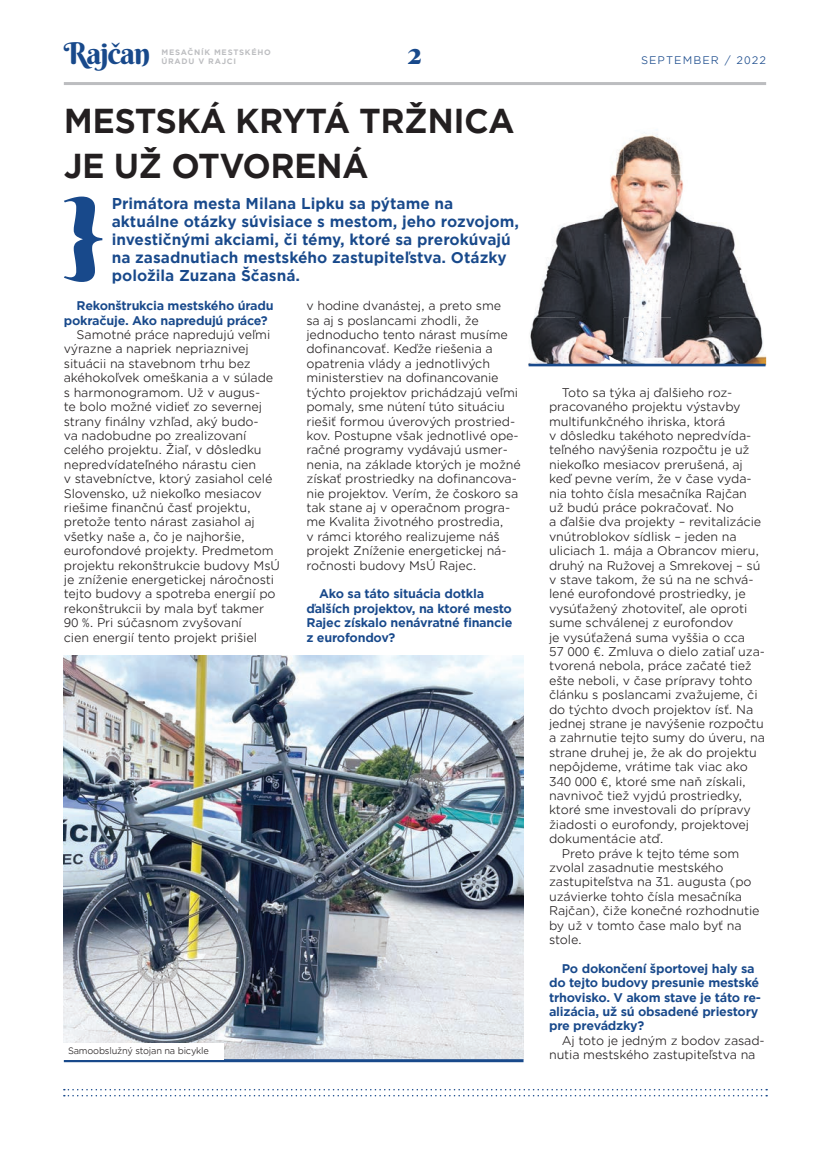
<style>
.page{position:relative;width:830px;height:1161px;background:#fff}
.page>*{position:absolute;margin:0;border:0;box-sizing:border-box;transform-origin:0 0}
.t1{font:700 33px/45px "Gotham Office";letter-spacing:-.02em;color:#231f20}
.t2{font:30px "Berkshire Swash";letter-spacing:-.04em;color:#18498b}
.t3{font:700 15px/18px "Gotham Office";color:#18498b}
.t4{font:12px/14.4px "Gotham Office";letter-spacing:-.01em;color:#231f20}
.t5{font:700 12px/14.4px "Gotham Office";letter-spacing:-.02em;color:#18498b}
.t6{font:10.5px "Gotham Office";letter-spacing:.1em;color:#18498b}
.t7{font:9px "Gotham Office";letter-spacing:-.02em;color:#231f20}
.t8{font:700 7.5px/9px "Gotham Office";letter-spacing:.1em;color:#bcbdc0}
</style>
<div class="page">
<hr style="left:64px;top:82px;width:701px;height:3px;background:#bcbdc0">
<svg style="left:64px;top:1089px;width:702px;height:7px"></svg>
<svg style="left:64px;top:197px;width:38px;height:85px"></svg>
<img style="left:615px;top:145px;width:8px;height:30px">
<img style="left:623px;top:132px;width:47px;height:43px">
<img style="left:670px;top:144px;width:12px;height:31px">
<img style="left:584px;top:175px;width:110px;height:47px">
<img style="left:546px;top:222px;width:196px;height:48px">
<img style="left:534px;top:270px;width:224px;height:48px">
<img style="left:528px;top:318px;width:237px;height:46px">
<hr style="left:528px;top:364px;width:237px;height:2px;background:#18498b">
<img style="left:64px;top:656px;width:459px;height:403px">
<hr style="left:64px;top:1059px;width:459px;height:3px;background:#18498b">
<div style="left:64px;top:1043px;width:160px;height:16px;background:#fff"></div>
<h2 class="t2" style="left:64px;top:34px;width:88px">Rajčan</h2>
<h2 class="t2" style="left:408px;top:34px;width:15px">2</h2>
<p class="t6" style="left:640px;top:53px;width:127px">SEPTEMBER / 2022</p>
<p class="t8" style="left:161px;top:47px;width:111px">MESAČNÍK MESTSKÉHO<br>ÚRADU V RAJCI</p>
<h1 class="t1" style="left:64px;top:98px;width:452px">MESTSKÁ KRYTÁ TRŽNICA<br>JE UŽ OTVORENÁ</h1>
<p class="t3" style="left:112px;top:194px;width:408px">Primátora mesta Milana Lipku sa pýtame na aktuálne otázky súvisiace s mestom, jeho rozvojom, investičnými akciami, či témy, ktoré sa prerokúvajú na zasadnutiach mestského zastupiteľstva. Otázky položila Zuzana Ščasná.</p>
<p class="t5" style="left:64px;top:299px;width:211px;text-indent:13px">Rekonštrukcia mestského úradu pokračuje. Ako napredujú práce?</p>
<p class="t4" style="left:64px;top:327px;width:217px;text-indent:13px">Samotné práce napredujú veľmi výrazne a napriek nepriaznivej situácii na stavebnom trhu bez akéhokoľvek omeškania a v súlade s harmonogramom. Už v augus-<br>te bolo možné vidieť zo severnej strany finálny vzhľad, aký budo-<br>va nadobudne po zrealizovaní celého projektu. Žiaľ, v dôsledku nepredvídateľného nárastu cien<br>v stavebníctve, ktorý zasiahol celé<br>Slovensko, už niekoľko mesiacov riešime finančnú časť projektu, pretože tento nárast zasiahol aj všetky naše a, čo je najhoršie, eurofondové projekty. Predmetom projektu rekonštrukcie budovy MsÚ je zníženie energetickej náročnosti tejto budovy a spotreba energií po rekonštrukcii by mala byť takmer<br>90 %. Pri súčasnom zvyšovaní<br>cien energií tento projekt prišiel</p>
<p class="t4" style="left:306px;top:298px;width:216px">v hodine dvanástej, a preto sme<br>sa aj s poslancami zhodli, že jednoducho tento nárast musíme dofinancovať. Keďže riešenia a opatrenia vlády a jednotlivých ministerstiev na dofinancovanie týchto projektov prichádzajú veľmi pomaly, sme nútení túto situáciu riešiť formou úverových prostried&shy;kov. Postupne však jednotlivé ope&shy;račné programy vydávajú usmer&shy;nenia, na základe ktorých je možné získať prostriedky na dofinancova&shy;nie projektov. Verím, že čoskoro sa tak stane aj v operačnom progra&shy;me Kvalita životného prostredia,<br>v rámci ktorého realizujeme náš projekt Zníženie energetickej ná&shy;ročnosti budovy MsÚ Rajec.</p>
<p class="t5" style="left:306px;top:587px;width:207px;text-indent:13px">Ako sa táto situácia dotkla ďalších projektov, na ktoré mesto<br>Rajec získalo nenávratné financie z eurofondov?</p>
<p class="t7" style="left:68px;top:1045px;width:142px">Samoobslužný stojan na bicykle</p>
<p class="t4" style="left:561px;top:385px;width:172px">Toto sa týka aj ďalšieho roz-</p>
<p class="t4" style="left:549px;top:399px;width:193px">pracovaného projektu výstavby</p>
<p class="t4" style="left:549px;top:414px;width:178px">multifunkčného ihriska, ktorá</p>
<p class="t4" style="left:549px;top:428px;width:204px">v dôsledku takéhoto nepredvída-</p>
<p class="t4" style="left:549px;top:442px;width:202px">teľného navýšenia rozpočtu je už</p>
<p class="t4" style="left:549px;top:457px;width:195px">niekoľko mesiacov prerušená, aj</p>
<p class="t4" style="left:549px;top:471px;width:204px">keď pevne verím, že v čase vyda-</p>
<p class="t4" style="left:549px;top:486px;width:199px">nia tohto čísla mesačníka Rajčan</p>
<p class="t4" style="left:549px;top:500px;width:186px">už budú práce pokračovať. No</p>
<p class="t4" style="left:549px;top:514px;width:213px">a ďalšie dva projekty – revitalizácie</p>
<p class="t4" style="left:549px;top:529px;width:189px">vnútroblokov sídlisk – jeden na</p>
<p class="t4" style="left:549px;top:543px;width:212px">uliciach 1. mája a Obrancov mieru,</p>
<p class="t4" style="left:549px;top:558px;width:213px">druhý na Ružovej a Smrekovej – sú</p>
<p class="t4" style="left:549px;top:572px;width:206px">v stave takom, že sú na ne schvá-</p>
<p class="t4" style="left:549px;top:586px;width:198px">lené eurofondové prostriedky, je</p>
<p class="t4" style="left:549px;top:601px;width:200px">vysúťažený zhotoviteľ, ale oproti</p>
<p class="t4" style="left:549px;top:615px;width:186px">sume schválenej z eurofondov</p>
<p class="t4" style="left:549px;top:630px;width:197px">je vysúťažená suma vyššia o cca</p>
<p class="t4" style="left:549px;top:644px;width:217px">57 000 €. Zmluva o dielo zatiaľ uza-</p>
<p class="t4" style="left:549px;top:658px;width:204px">tvorená nebola, práce začaté tiež</p>
<p class="t4" style="left:549px;top:673px;width:205px">ešte neboli, v čase prípravy tohto</p>
<p class="t4" style="left:549px;top:687px;width:210px">článku s poslancami zvažujeme, či</p>
<p class="t4" style="left:549px;top:702px;width:206px">do týchto dvoch projektov ísť. Na</p>
<p class="t4" style="left:549px;top:716px;width:216px">jednej strane je navýšenie rozpočtu</p>
<p class="t4" style="left:549px;top:730px;width:217px">a zahrnutie tejto sumy do úveru, na</p>
<p class="t4" style="left:549px;top:745px;width:209px">strane druhej je, že ak do projektu</p>
<p class="t4" style="left:549px;top:759px;width:200px">nepôjdeme, vrátime tak viac ako</p>
<p class="t4" style="left:549px;top:774px;width:198px">340 000 €, ktoré sme naň získali,</p>
<p class="t4" style="left:549px;top:788px;width:195px">navnivoč tiež vyjdú prostriedky,</p>
<p class="t4" style="left:549px;top:802px;width:203px">ktoré sme investovali do prípravy</p>
<p class="t4" style="left:549px;top:817px;width:201px">žiadosti o eurofondy, projektovej</p>
<p class="t4" style="left:549px;top:831px;width:116px">dokumentácie atď.</p>
<p class="t4" style="left:561px;top:846px;width:179px">Preto práve k tejto téme som</p>
<p class="t4" style="left:549px;top:860px;width:176px">zvolal zasadnutie mestského</p>
<p class="t4" style="left:549px;top:874px;width:204px">zastupiteľstva na 31. augusta (po</p>
<p class="t4" style="left:549px;top:889px;width:194px">uzávierke tohto čísla mesačníka</p>
<p class="t4" style="left:549px;top:903px;width:212px">Rajčan), čiže konečné rozhodnutie</p>
<p class="t4" style="left:549px;top:918px;width:194px">by už v tomto čase malo byť na</p>
<p class="t4" style="left:549px;top:932px;width:34px">stole.</p>
<p class="t5" style="left:549px;top:961px;width:213px;text-indent:13px">Po dokončení športovej haly sa do tejto budovy presunie mestské trhovisko. V akom stave je táto re&shy;alizácia, už sú obsadené priestory pre prevádzky?</p>
<p class="t4" style="left:549px;top:1033px;width:217px;text-indent:13px">Aj toto je jedným z bodov zasad&shy;nutia mestského zastupiteľstva na</p>
</div>
